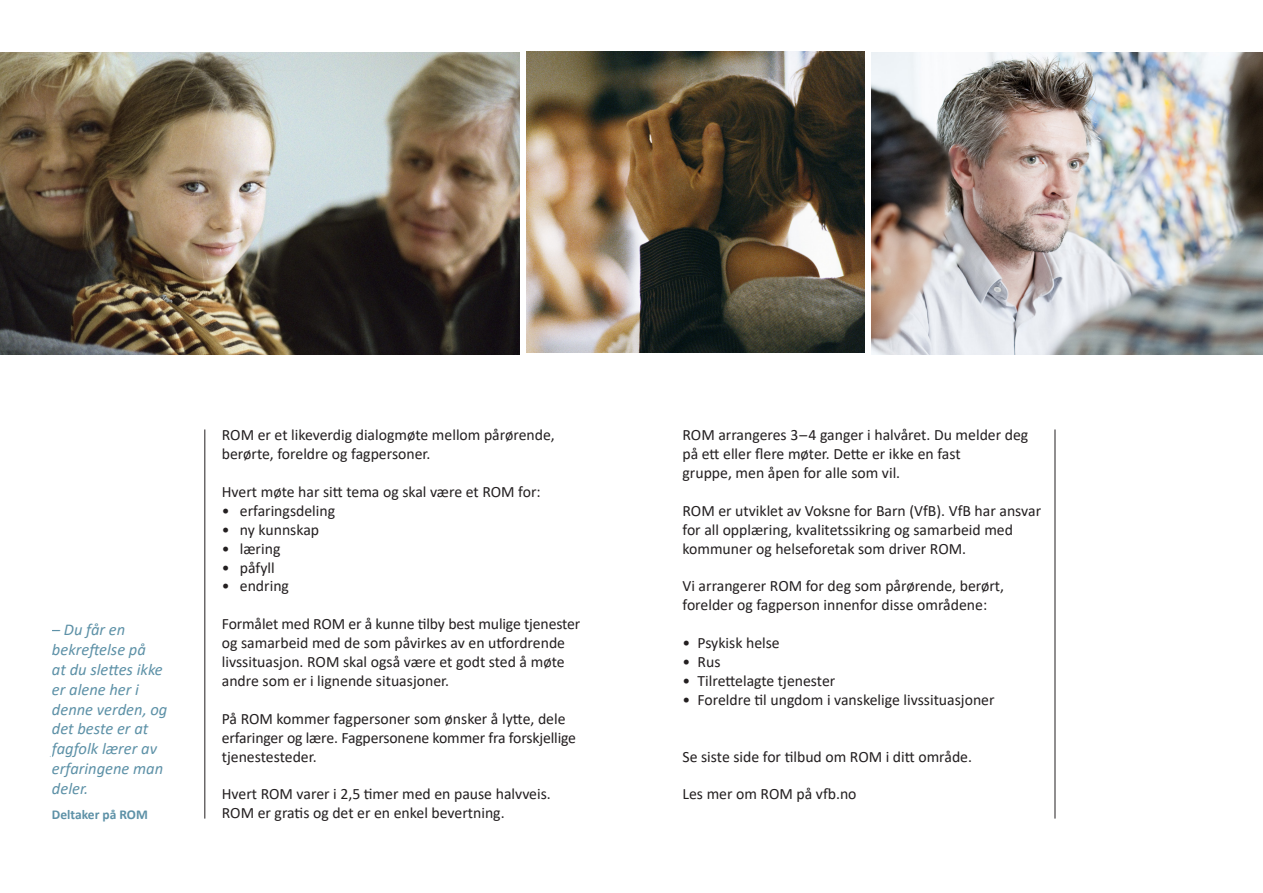
<style>
.page{position:relative;width:1263px;height:893px;background:#fff}
.page>*{position:absolute;margin:0;border:0;box-sizing:border-box;transform-origin:0 0}
.t1{font:italic 16.5px/19.8px "Calibri";color:#5d91a7}
.t2{font:15.75px/18.9px "Calibri";color:#231f20}
.t3{font:700 13.5px "Calibri";color:#5d91a7}
</style>
<div class="page">
<img style="left:0;top:52px;width:519px;height:302px">
<img style="left:527px;top:51px;width:338px;height:302px">
<hr style="left:204px;top:429px;width:1px;height:390px;background:#231f20">
<hr style="left:1054px;top:429px;width:1px;height:390px;background:#231f20">
<img style="left:872px;top:52px;width:391px;height:302px">
<p class="t1" style="left:52px;top:619px;width:117px">– Du får en bekreftelse på<br>at du slettes ikke er alene her i denne verden, og det beste er at fagfolk lærer av erfaringene man deler.</p>
<p class="t3" style="left:52px;top:805px;width:97px">Deltaker på ROM</p>
<p class="t2" style="left:222px;top:425px;width:335px">ROM er et likeverdig dialogmøte mellom pårørende, berørte, foreldre og fagpersoner.</p>
<p class="t2" style="left:222px;top:482px;width:320px">Hvert møte har sitt tema og skal være et ROM for:</p>
<p class="t2" style="left:222px;top:501px;width:115px">• erfaringsdeling</p>
<p class="t2" style="left:222px;top:520px;width:99px">• ny kunnskap</p>
<p class="t2" style="left:222px;top:539px;width:60px">• læring</p>
<p class="t2" style="left:222px;top:557px;width:54px">• påfyll</p>
<p class="t2" style="left:222px;top:576px;width:69px">• endring</p>
<p class="t2" style="left:222px;top:614px;width:360px">Formålet med ROM er å kunne tilby best mulige tjenester og samarbeid med de som påvirkes av en utfordrende livssituasjon. ROM skal også være et godt sted å møte andre som er i lignende situasjoner.</p>
<p class="t2" style="left:222px;top:709px;width:356px">På ROM kommer fagpersoner som ønsker å lytte, dele erfaringer og lære. Fagpersonene kommer fra forskjellige tjenestesteder.</p>
<p class="t2" style="left:222px;top:784px;width:331px">Hvert ROM varer i 2,5 timer med en pause halvveis.</p>
<p class="t2" style="left:222px;top:803px;width:284px">ROM er gratis og det er en enkel bevertning.</p>
<p class="t2" style="left:682px;top:425px;width:347px">ROM arrangeres 3–4 ganger i halvåret. Du melder deg på ett eller flere møter. Dette er ikke en fast<br>gruppe, men åpen for alle som vil.</p>
<p class="t2" style="left:682px;top:501px;width:360px">ROM er utviklet av Voksne for Barn (VfB). VfB har ansvar for all opplæring, kvalitetssikring og samarbeid med kommuner og helseforetak som driver ROM.</p>
<p class="t2" style="left:682px;top:576px;width:323px">Vi arrangerer ROM for deg som pårørende, berørt, forelder og fagperson innenfor disse områdene:</p>
<p class="t2" style="left:682px;top:633px;width:99px">• Psykisk helse</p>
<p class="t2" style="left:682px;top:652px;width:39px">• Rus</p>
<p class="t2" style="left:682px;top:671px;width:154px">• Tilrettelagte tjenester</p>
<p class="t2" style="left:682px;top:690px;width:314px">• Foreldre til ungdom i vanskelige livssituasjoner</p>
<p class="t2" style="left:682px;top:746px;width:291px">Se siste side for tilbud om ROM i ditt område.</p>
<p class="t2" style="left:682px;top:784px;width:176px">Les mer om ROM på vfb.no</p>
</div>
